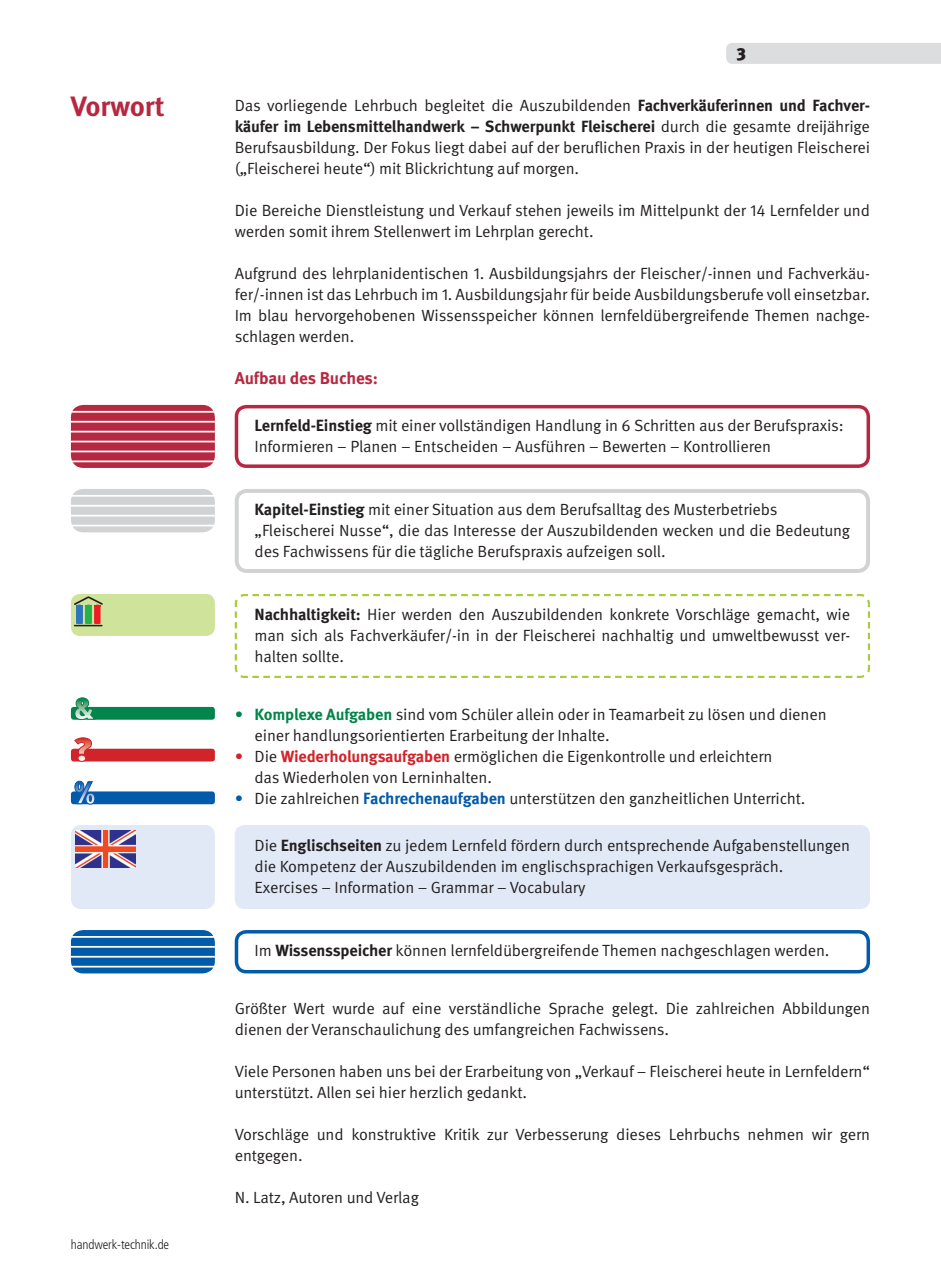
<style>
.page{position:relative;width:941px;height:1288px;background:#fff}
.page>*{position:absolute;margin:0;border:0;box-sizing:border-box;transform-origin:0 0}
.t1{font:700 28px "Meta Pro";letter-spacing:-.01em;color:#b62841}
.t2{font:900 17.5px "Meta Pro";color:#231f20}
.t3{font:700 17.15px "Meta Pro";letter-spacing:-.01em;color:#b62841}
.t4{font:16.1px/21px "Meta Pro";letter-spacing:-.01em;color:#231f20}
.t5{font:300 condensed 13.12px "Frutiger LT Std";letter-spacing:-.01em;color:#231f20}
.s1{font-weight:700}
.s2{color:#00854a}
.s3{font-weight:700;color:#00854a}
.s4{color:#d1232a}
.s5{font-weight:700;color:#d1232a}
.s6{color:#015aaa}
.s7{font-weight:700;color:#015aaa}
</style>
<div class="page">
<div style="left:726px;top:43px;width:214px;height:21px;background:#dcdddf"></div>
<div style="left:235px;top:489px;width:635px;height:84px;border:4px solid #d1d2d4;border-radius:10px"></div>
<div style="left:71px;top:825px;width:144px;height:84px;background:#e1e9f6;border-radius:10px"></div>
<div style="left:235px;top:930px;width:635px;height:43px;border:4px solid #015aaa;border-radius:10px"></div>
<div style="left:235px;top:825px;width:635px;height:84px;background:#e1e9f6;border-radius:10px"></div>
<div style="left:235px;top:405px;width:635px;height:63px;border:4px solid #b62841;border-radius:10px"></div>
<div style="left:71px;top:489px;width:144px;height:43px;background:#d1d2d4;border-radius:12px"></div>
<hr style="left:71px;top:515px;width:144px;height:1px;background:#fff">
<hr style="left:71px;top:505px;width:144px;height:1px;background:#fff">
<hr style="left:71px;top:495px;width:144px;height:2px;background:#fff">
<hr style="left:71px;top:525px;width:144px;height:1px;background:#fff">
<div style="left:71px;top:405px;width:144px;height:63px;background:linear-gradient(to right,#b62841,#b62841);border-radius:12px"></div>
<hr style="left:71px;top:431px;width:144px;height:1px;background:#fff">
<hr style="left:71px;top:421px;width:144px;height:1px;background:#fff">
<hr style="left:71px;top:411px;width:144px;height:2px;background:#fff">
<hr style="left:71px;top:441px;width:144px;height:1px;background:#fff">
<hr style="left:71px;top:450px;width:144px;height:2px;background:#fff">
<hr style="left:71px;top:460px;width:144px;height:2px;background:#fff">
<svg style="left:234px;top:594px;width:637px;height:84px"></svg>
<div style="left:71px;top:594px;width:144px;height:42px;background:#d0e39a;border-radius:9px"></div>
<svg style="left:74px;top:596px;width:29px;height:30px"></svg>
<div style="left:71px;top:749px;width:144px;height:12px;background:#d1232a;border-radius:3px"></div>
<svg style="left:75px;top:737px;width:17px;height:24px"></svg>
<div style="left:71px;top:707px;width:144px;height:13px;background:#00854a;border-radius:3px"></div>
<svg style="left:75px;top:697px;width:20px;height:23px"></svg>
<div style="left:71px;top:791px;width:144px;height:13px;background:#015aaa;border-radius:3px"></div>
<svg style="left:75px;top:781px;width:20px;height:23px"></svg>
<div style="left:71px;top:930px;width:144px;height:43px;background:#015aaa;border-radius:12px"></div>
<hr style="left:71px;top:956px;width:144px;height:1px;background:#fff">
<hr style="left:71px;top:946px;width:144px;height:1px;background:#fff">
<hr style="left:71px;top:936px;width:144px;height:2px;background:#fff">
<hr style="left:71px;top:966px;width:144px;height:1px;background:#fff">
<img style="left:76px;top:830px;width:59px;height:37px">
<p class="t2" style="left:736px;top:42px;width:11px">3</p>
<h1 class="t1" style="left:71px;top:88px;width:95px">Vorwort</h1>
<p class="t4" style="left:235px;top:95px;width:636px;text-align:justify">Das vorliegende Lehrbuch begleitet die Auszubildenden <span class="s1">Fachverkäuferinnen und Fachver&shy;käufer im Lebensmittelhandwerk – Schwerpunkt Fleischerei</span> durch die gesamte dreijährige Berufsausbildung. Der Fokus liegt dabei auf der beruflichen Praxis in der heutigen Fleischerei („Fleischerei heute“) mit Blickrichtung auf morgen.</p>
<p class="t4" style="left:235px;top:200px;width:636px">Die Bereiche Dienstleistung und Verkauf stehen jeweils im Mittelpunkt der 14 Lernfelder und werden somit ihrem Stellenwert im Lehrplan gerecht.</p>
<p class="t4" style="left:235px;top:263px;width:636px;text-align:justify">Aufgrund des lehrplanidentischen 1. Ausbildungsjahrs der Fleischer/-innen und Fachverkäu&shy;fer/-innen ist das Lehrbuch im 1. Ausbildungsjahr für beide Ausbildungsberufe voll einsetzbar.<br>Im blau hervorgehobenen Wissensspeicher können lernfeldübergreifende Themen nachge&shy;schlagen werden.</p>
<p class="t3" style="left:235px;top:367px;width:145px">Aufbau des Buches:</p>
<p class="t4" style="left:254px;top:416px;width:590px"><span class="s1">Lernfeld-Einstieg</span> mit einer vollständigen Handlung in 6 Schritten aus der Berufspraxis:<br>Informieren – Planen – Entscheiden – Ausführen – Bewerten – Kontrollieren</p>
<p class="t4" style="left:254px;top:499px;width:597px"><span class="s1">Kapitel-Einstieg</span> mit einer Situation aus dem Berufsalltag des Musterbetriebs „Fleischerei Nusse“, die das Interesse der Auszubildenden wecken und die Bedeutung des Fachwissens für die tägliche Berufspraxis aufzeigen soll.</p>
<p class="t4" style="left:254px;top:604px;width:597px;text-align:justify"><span class="s1">Nachhaltigkeit:</span> Hier werden den Auszubildenden konkrete Vorschläge gemacht, wie man sich als Fachverkäufer/-in in der Fleischerei nachhaltig und umweltbewusst ver&shy;halten sollte.</p>
<p class="t4" style="left:254px;top:704px;width:573px;text-indent:-20px"><span class="s2">•</span> <span class="s3">Komplexe Aufgaben</span> sind vom Schüler allein oder in Teamarbeit zu lösen und dienen einer handlungsorientierten Erarbeitung der Inhalte.</p>
<p class="t4" style="left:254px;top:746px;width:519px;text-indent:-20px"><span class="s4">•</span> Die <span class="s5">Wiederholungsaufgaben</span> ermöglichen die Eigenkontrolle und erleichtern das Wiederholen von Lerninhalten.</p>
<p class="t4" style="left:235px;top:788px;width:572px"><span class="s6">•</span> Die zahlreichen <span class="s7">Fachrechenaufgaben</span> unterstützen den ganzheitlichen Unterricht.</p>
<p class="t4" style="left:254px;top:835px;width:597px">Die <span class="s1">Englischseiten</span> zu jedem Lernfeld fördern durch entsprechende Aufgabenstellungen die Kompetenz der Auszubildenden im englischsprachigen Verkaufsgespräch.<br>Exercises – Information – Grammar – Vocabulary</p>
<p class="t4" style="left:254px;top:940px;width:576px">Im <span class="s1">Wissensspeicher</span> können lernfeldübergreifende Themen nachgeschlagen werden.</p>
<p class="t5" style="left:71px;top:1237px;width:100px">handwerk-technik.de</p>
<p class="t4" style="left:235px;top:998px;width:637px">Größter Wert wurde auf eine verständliche Sprache gelegt. Die zahlreichen Abbildungen dienen der Veranschaulichung des umfangreichen Fachwissens.</p>
<p class="t4" style="left:235px;top:1061px;width:636px">Viele Personen haben uns bei der Erarbeitung von „Verkauf – Fleischerei heute in Lernfeldern“ unterstützt. Allen sei hier herzlich gedankt.</p>
<p class="t4" style="left:235px;top:1124px;width:637px">Vorschläge und konstruktive Kritik zur Verbesserung dieses Lehrbuchs nehmen wir gern entgegen.</p>
<p class="t4" style="left:235px;top:1187px;width:186px">N. Latz, Autoren und Verlag</p>
</div>
